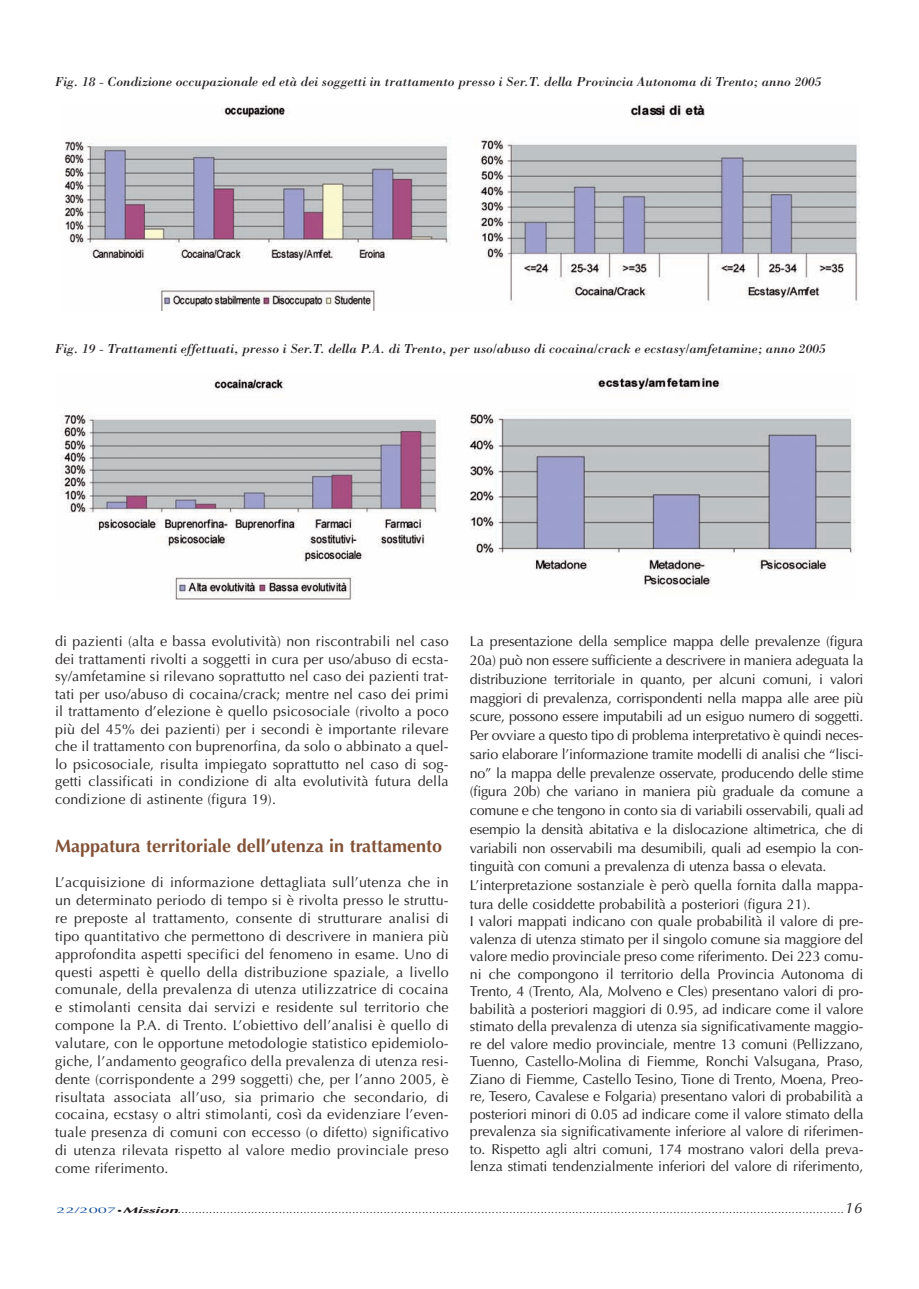
<style>
.page{position:relative;width:919px;height:1289px;background:#fff}
.page>*{position:absolute;margin:0;border:0;box-sizing:border-box;transform-origin:0 0}
.t1{font:700 18px "Optima";color:#835237}
.t2{font:14.25px/18.1px "Optima";letter-spacing:-.005em;color:#231f20;text-align:justify}
.t3{font:italic 13.5px "Bodoni";color:#231f20}
.t4{font:10.5px "Optima";color:#231f20}
.s1{font-size:8.25px;color:#0d499a}
.s2{font-size:6.3px}
.s3{font-weight:700;font-style:italic;font-size:8.25px}
.s4{font-style:italic;font-size:15px}
</style>
<div class="page">
<img style="left:64px;top:103px;width:794px;height:207px">
<img style="left:61px;top:374px;width:793px;height:226px">
<p class="t3" style="left:55px;top:77px;width:768px">Fig. 18 - Condizione occupazionale ed età dei soggetti in trattamento presso i Ser.T. della Provincia Autonoma di Trento; anno 2005</p>
<p class="t3" style="left:55px;top:344px;width:772px">Fig. 19 - Trattamenti effettuati, presso i Ser.T. della P.A. di Trento, per uso/abuso di cocaina/crack e ecstasy/amfetamine; anno 2005</p>
<p class="t2" style="left:470px;top:633px;width:395px;text-align:left">La presentazione della semplice mappa delle prevalenze (figura 20a) può non essere sufficiente a descrivere in maniera adeguata la distribuzione territoriale in quanto, per alcuni comuni, i valori maggiori di prevalenza, corrispondenti nella mappa alle aree più scure, possono essere imputabili ad un esiguo numero di soggetti.<br>Per ovviare a questo tipo di problema interpretativo è quindi neces&shy;sario elaborare l’informazione tramite modelli di analisi che “lisci&shy;no” la mappa delle prevalenze osservate, producendo delle stime (figura 20b) che variano in maniera più graduale da comune a comune e che tengono in conto sia di variabili osservabili, quali ad esempio la densità abitativa e la dislocazione altimetrica, che di variabili non osservabili ma desumibili, quali ad esempio la con&shy;tinguità con comuni a prevalenza di utenza bassa o elevata.<br>L’interpretazione sostanziale è però quella fornita dalla mappa&shy;tura delle cosiddette probabilità a posteriori (figura 21).<br>I valori mappati indicano con quale probabilità il valore di pre&shy;valenza di utenza stimato per il singolo comune sia maggiore del valore medio provinciale preso come riferimento. Dei 223 comu&shy;ni che compongono il territorio della Provincia Autonoma di Trento, 4 (Trento, Ala, Molveno e Cles) presentano valori di pro&shy;babilità a posteriori maggiori di 0.95, ad indicare come il valore stimato della prevalenza di utenza sia significativamente maggio&shy;re del valore medio provinciale, mentre 13 comuni (Pellizzano, Tuenno, Castello-Molina di Fiemme, Ronchi Valsugana, Praso, Ziano di Fiemme, Castello Tesino, Tione di Trento, Moena, Preo&shy;re, Tesero, Cavalese e Folgaria) presentano valori di probabilità a posteriori minori di 0.05 ad indicare come il valore stimato della prevalenza sia significativamente inferiore al valore di riferimen&shy;to. Rispetto agli altri comuni, 174 mostrano valori della preva&shy;lenza stimati tendenzialmente inferiori del valore di riferimento,</p>
<p class="t2" style="left:55px;top:634px;width:395px;line-height:17.4px">di pazienti (alta e bassa evolutività) non riscontrabili nel caso dei trattamenti rivolti a soggetti in cura per uso/abuso di ecsta&shy;sy/amfetamine si rilevano soprattutto nel caso dei pazienti trat&shy;tati per uso/abuso di cocaina/crack; mentre nel caso dei primi il trattamento d’elezione è quello psicosociale (rivolto a poco più del 45% dei pazienti) per i secondi è importante rilevare che il trattamento con buprenorfina, da solo o abbinato a quel&shy;lo psicosociale, risulta impiegato soprattutto nel caso di sog&shy;getti classificati in condizione di alta evolutività futura della condizione di astinente (figura 19).</p>
<p class="t1" style="left:55px;top:838px;width:388px">Mappatura territoriale dell’utenza in trattamento</p>
<p class="t2" style="left:55px;top:874px;width:395px">L’acquisizione di informazione dettagliata sull’utenza che in un determinato periodo di tempo si è rivolta presso le struttu&shy;re preposte al trattamento, consente di strutturare analisi di tipo quantitativo che permettono di descrivere in maniera più approfondita aspetti specifici del fenomeno in esame. Uno di questi aspetti è quello della distribuzione spaziale, a livello comunale, della prevalenza di utenza utilizzatrice di cocaina e stimolanti censita dai servizi e residente sul territorio che compone la P.A. di Trento. L’obiettivo dell’analisi è quello di valutare, con le opportune metodologie statistico epidemiolo&shy;giche, l’andamento geografico della prevalenza di utenza resi&shy;dente (corrispondente a 299 soggetti) che, per l’anno 2005, è risultata associata all’uso, sia primario che secondario, di cocaina, ecstasy o altri stimolanti, così da evidenziare l’even&shy;tuale presenza di comuni con eccesso (o difetto) significativo di utenza rilevata rispetto al valore medio provinciale preso come riferimento.</p>
<p class="t4" style="left:57px;top:1205px;width:809px"><span class="s1">22/2007</span><span class="s2">•</span><span class="s3">Mission</span>...............................................................................................................................................................................................<span class="s4">16</span></p>
</div>
